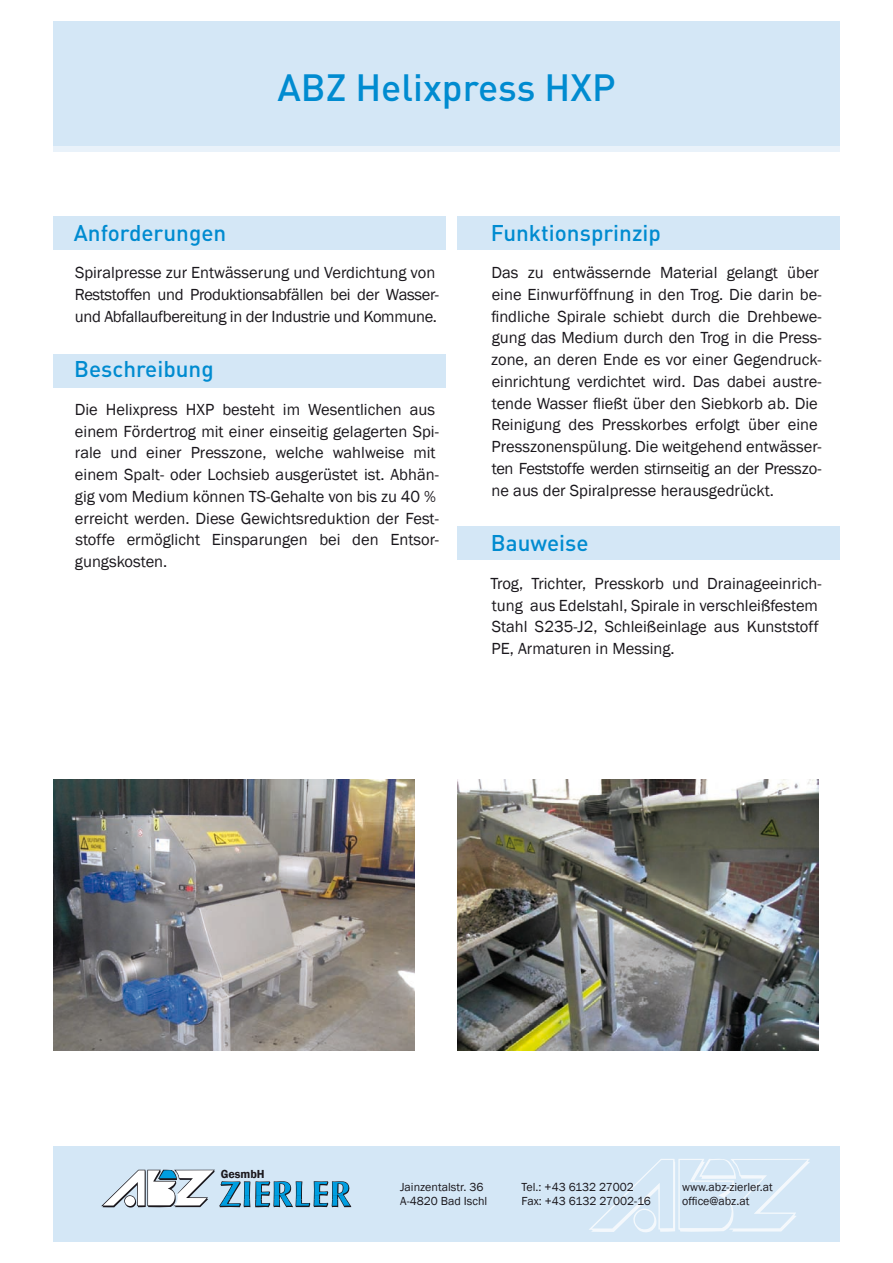
<style>
.page{position:relative;width:893px;height:1263px;background:#fff}
.page>*{position:absolute;margin:0;border:0;box-sizing:border-box;transform-origin:0 0}
.t1{font:500 37.5px "DINOT";color:#008bd0}
.t2{font:500 22.5px "DINOT";color:#008bd0}
.t3{font:16.5px/21.8px "Franklin Gothic";color:#1a171c}
.t4{font:16.5px/21.8px "Franklin Gothic";letter-spacing:-.02em;color:#1a171c}
.t5{font:12px "Franklin Gothic";color:#1a171c}
.t6{font:600 12px "Franklin Gothic";color:#1a171c}
</style>
<div class="page">
<div style="left:53px;top:21px;width:787px;height:130px;background:#d4e7f6"></div>
<div style="left:53px;top:146px;width:787px;height:6px;background:#e9f2fa"></div>
<div style="left:53px;top:216px;width:393px;height:33px;background:#d4e7f6"></div>
<div style="left:457px;top:526px;width:383px;height:34px;background:#d4e7f6"></div>
<div style="left:457px;top:216px;width:383px;height:33px;background:#d4e7f6"></div>
<div style="left:53px;top:354px;width:393px;height:33px;background:#d4e7f6"></div>
<img style="left:457px;top:779px;width:362px;height:272px">
<img style="left:53px;top:779px;width:362px;height:271px">
<div style="left:53px;top:1146px;width:787px;height:96px;background:#d4e7f6"></div>
<svg style="left:589px;top:1159px;width:221px;height:73px"></svg>
<svg style="left:101px;top:1169px;width:250px;height:39px"></svg>
<h1 class="t1" style="left:277px;top:62px;width:316px">ABZ Helixpress HXP</h1>
<h2 class="t2" style="left:74px;top:217px;width:154px">Anforderungen</h2>
<p class="t4" style="left:75px;top:262px;width:365px">Spiralpresse zur Entwässerung und Verdichtung von<br>Reststoffen und Produktionsabfällen bei der Wasser&shy;und Abfallaufbereitung in der Industrie und Kommune.</p>
<h2 class="t2" style="left:74px;top:354px;width:141px">Beschreibung</h2>
<p class="t3" style="left:75px;top:399px;width:365px">Die Helixpress HXP besteht im Wesentlichen aus einem Fördertrog mit einer einseitig gelagerten Spi&shy;rale und einer Presszone, welche wahlweise mit einem Spalt- oder Lochsieb ausgerüstet ist. Abhän&shy;gig vom Medium können TS-Gehalte von bis zu 40 % erreicht werden. Diese Gewichtsreduktion der Fest&shy;stoffe ermöglicht Einsparungen bei den Entsor&shy;gungskosten.</p>
<h2 class="t2" style="left:491px;top:217px;width:172px">Funktionsprinzip</h2>
<p class="t3" style="left:491px;top:262px;width:332px">Das zu entwässernde Material gelangt über eine Einwurföffnung in den Trog. Die darin be&shy;findliche Spirale schiebt durch die Drehbewe&shy;gung das Medium durch den Trog in die Press&shy;zone, an deren Ende es vor einer Gegendruck&shy;einrichtung verdichtet wird. Das dabei austre&shy;tende Wasser fließt über den Siebkorb ab. Die Reinigung des Presskorbes erfolgt über eine Presszonenspülung. Die weitgehend entwässer&shy;ten Feststoffe werden stirnseitig an der Presszo&shy;ne aus der Spiralpresse herausgedrückt.</p>
<h2 class="t2" style="left:491px;top:528px;width:99px">Bauweise</h2>
<p class="t3" style="left:490px;top:573px;width:333px">Trog, Trichter, Presskorb und Drainageeinrich&shy;tung aus Edelstahl, Spirale in verschleißfestem Stahl S235-J2, Schleißeinlage aus Kunststoff PE, Armaturen in Messing.</p>
<p class="t6" style="left:221px;top:1166px;width:45px">GesmbH</p>
<p class="t5" style="left:400px;top:1179px;width:85px">Jainzentalstr. 36</p>
<p class="t5" style="left:522px;top:1179px;width:114px">Tel.: +43 6132 27002</p>
<p class="t5" style="left:682px;top:1179px;width:92px">www.abz-zierler.at</p>
<p class="t5" style="left:400px;top:1194px;width:89px">A-4820 Bad Ischl</p>
<p class="t5" style="left:522px;top:1194px;width:131px">Fax: +43 6132 27002-16</p>
<p class="t5" style="left:682px;top:1194px;width:69px">office@abz.at</p>
</div>
